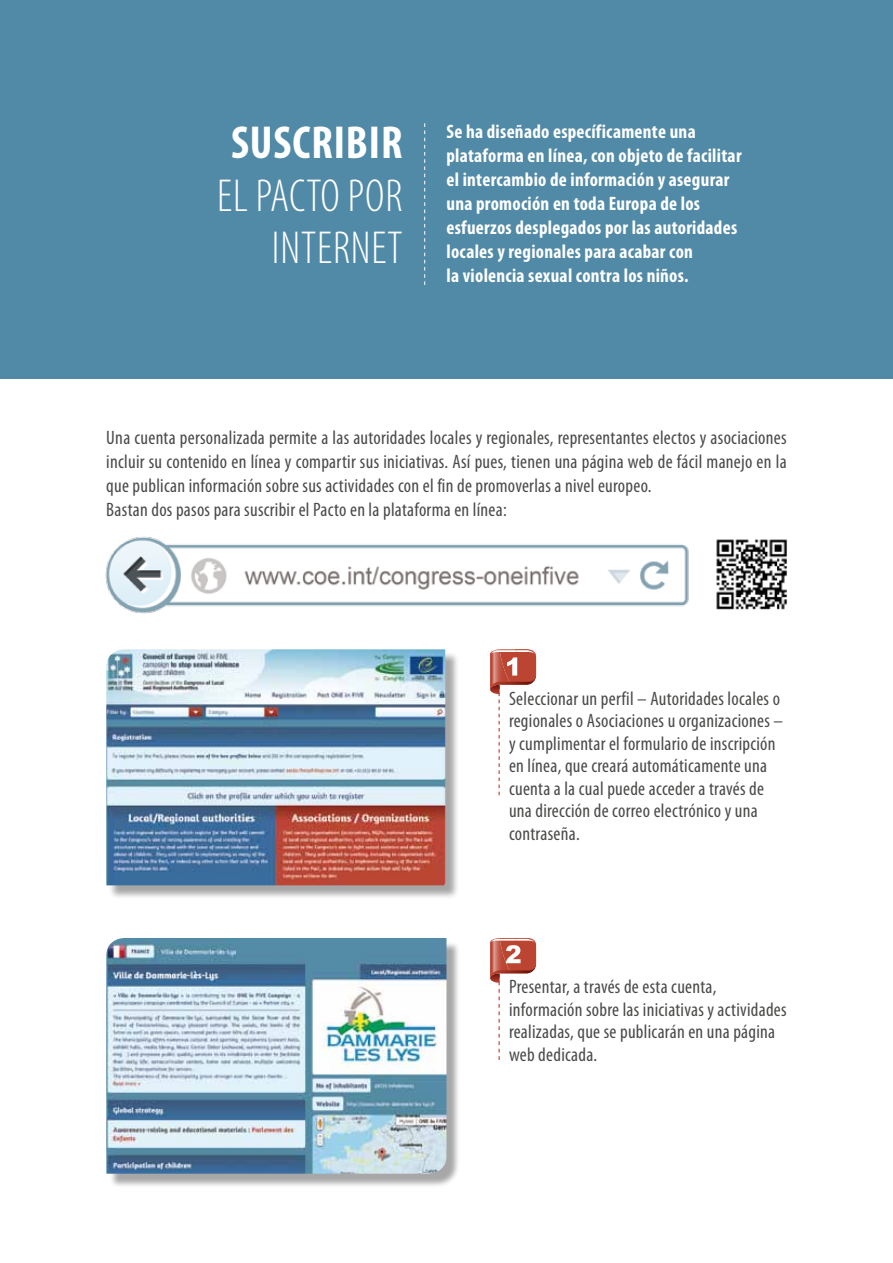
<style>
.page{position:relative;width:893px;height:1263px;background:#fff}
.page>*{position:absolute;margin:0;border:0;box-sizing:border-box;transform-origin:0 0}
.t1{font:300 condensed 46.5px/52.5px "Myriad Pro";letter-spacing:.02em;color:#fff;text-align:right}
.t2{font:700 condensed 46.5px "Myriad Pro";letter-spacing:.02em;color:#fff}
.t3{font:condensed 19.5px/22.5px "Myriad Pro";letter-spacing:.015em;color:#4a4a49}
.t4{font:700 condensed 19.5px/24px "Myriad Pro";letter-spacing:.015em;color:#fff}
</style>
<div class="page">
<div style="left:109px;top:941px;width:352px;height:247px;background:#000;opacity:.35"></div>
<img style="left:106px;top:938px;width:340px;height:236px">
<div style="left:0;top:0;width:893px;height:378px;background:#518aa7"></div>
<div style="left:108px;top:651px;width:352px;height:249px;background:#000;opacity:.35"></div>
<img style="left:106px;top:649px;width:339px;height:236px">
<svg style="left:424px;top:123px;width:1px;height:162px"></svg>
<svg style="left:490px;top:649px;width:46px;height:146px"></svg>
<svg style="left:490px;top:938px;width:46px;height:122px"></svg>
<img style="left:105px;top:537px;width:584px;height:77px">
<img style="left:716px;top:539px;width:71px;height:71px">
<h1 class="t2" style="left:231px;top:114px;width:173px">Suscribir</h1>
<h1 class="t1" style="left:217px;top:169px;width:187px">EL PACTO POR<br>INTERNET</h1>
<p class="t4" style="left:446px;top:119px;width:297px">Se ha diseñado específicamente una plataforma en línea, con objeto de facilitar el intercambio de información y asegurar una promoción en toda Europa de los esfuerzos desplegados por las autoridades locales y regionales para acabar con<br>la violencia sexual contra los niños.</p>
<p class="t3" style="left:106px;top:425px;width:682px;line-height:24px">Una cuenta personalizada permite a las autoridades locales y regionales, representantes electos y asociaciones incluir su contenido en línea y compartir sus iniciativas. Así pues, tienen una página web de fácil manejo en la que publican información sobre sus actividades con el fin de promoverlas a nivel europeo.<br>Bastan dos pasos para suscribir el Pacto en la plataforma en línea:</p>
<p class="t3" style="left:509px;top:687px;width:276px">Seleccionar un perfil – Autoridades locales o regionales o Asociaciones u organizaciones – y cumplimentar el formulario de inscripción en línea, que creará automáticamente una cuenta a la cual puede acceder a través de una dirección de correo electrónico y una contraseña.</p>
<p class="t3" style="left:509px;top:975px;width:279px">Presentar, a través de esta cuenta, información sobre las iniciativas y actividades realizadas, que se publicarán en una página web dedicada.</p>
</div>
